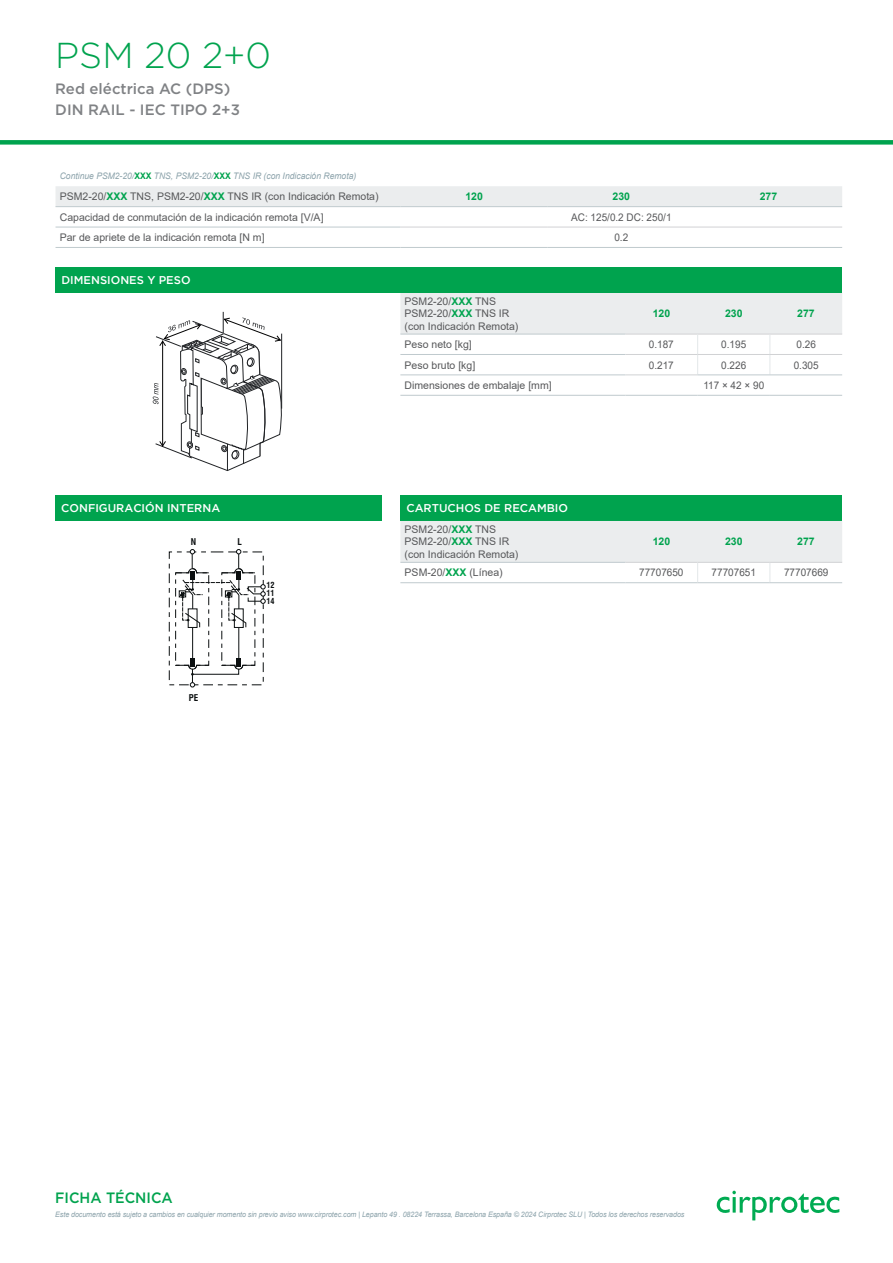
<style>
.page{position:relative;width:893px;height:1263px;background:#fff}
.page>*{position:absolute;margin:0;border:0;box-sizing:border-box;transform-origin:0 0}
.t1{font:300 36px "Gotham";color:#00a34e}
.t2{font:500 15px/21.3px "Gotham";color:#808285}
.t3{font:500 15px "Gotham";color:#00a34e;scale:.95 1}
.t4{font:500 11.25px "Gotham";color:#fff}
.t5{font:10.5px/12.6px "Arial";color:#57585a}
.t6{font:10.5px "Arial";color:#57585a;scale:.95 1}
.t7{font:700 10.5px "Arial";color:#00a34e}
.t8{font:700 condensed 9.15px "Swiss 721 BT";color:#0b0f10}
.t9{font:italic 9px "Arial";color:#8ba2aa;scale:.95 1}
.t10{font:700 condensed 8.1px/7.9px "Swiss 721 BT";color:#0b0f10;text-align:justify}
.t11{font:italic 7.5px "Arial";letter-spacing:-.01em;color:#8ba2aa;scale:.95 1}
.s1{font-weight:700;font-style:normal;color:#00a34e}
.s2{font-weight:700;color:#00a34e}
</style>
<div class="page">
<div style="left:56px;top:186px;width:786px;height:20px;background:#ebedee"></div>
<hr style="left:56px;top:206px;width:345px;height:1px;background:#c0cace">
<hr style="left:401px;top:206px;width:147px;height:1px;background:#c0cace">
<hr style="left:548px;top:206px;width:147px;height:1px;background:#c0cace">
<hr style="left:695px;top:206px;width:147px;height:1px;background:#c0cace">
<hr style="left:56px;top:227px;width:345px;height:1px;background:#c0cace">
<hr style="left:56px;top:247px;width:345px;height:1px;background:#c0cace">
<hr style="left:401px;top:227px;width:147px;height:1px;background:#d1d2d4">
<hr style="left:548px;top:227px;width:147px;height:1px;background:#d1d2d4">
<hr style="left:695px;top:227px;width:147px;height:1px;background:#d1d2d4">
<hr style="left:401px;top:247px;width:147px;height:1px;background:#c0cace">
<hr style="left:548px;top:247px;width:147px;height:1px;background:#c0cace">
<hr style="left:695px;top:247px;width:147px;height:1px;background:#c0cace">
<svg style="left:153px;top:312px;width:129px;height:159px"></svg>
<div style="left:232px;top:451px;width:6px;height:8px;border:1px solid #202225;border-radius:50%"></div>
<hr style="left:400px;top:374px;width:225px;height:1px;background:#c0cace">
<svg style="left:400px;top:293px;width:442px;height:81px"></svg>
<hr style="left:400px;top:395px;width:225px;height:1px;background:#c0cace">
<hr style="left:625px;top:374px;width:73px;height:1px;background:#d1d2d4">
<hr style="left:698px;top:374px;width:72px;height:1px;background:#c0cace">
<hr style="left:770px;top:374px;width:72px;height:1px;background:#c0cace">
<hr style="left:625px;top:395px;width:73px;height:1px;background:#c0cace">
<hr style="left:698px;top:395px;width:72px;height:1px;background:#c0cace">
<hr style="left:770px;top:395px;width:72px;height:1px;background:#c0cace">
<div style="left:55px;top:267px;width:787px;height:26px;background:#00a34e"></div>
<svg style="left:168px;top:549px;width:98px;height:139px"></svg>
<div style="left:55px;top:495px;width:327px;height:26px;background:#00a34e"></div>
<div style="left:400px;top:496px;width:442px;height:25px;background:#00a34e"></div>
<hr style="left:400px;top:582px;width:225px;height:1px;background:#c0cace">
<hr style="left:625px;top:582px;width:73px;height:1px;background:#c0cace">
<hr style="left:698px;top:582px;width:72px;height:1px;background:#c0cace">
<svg style="left:400px;top:521px;width:442px;height:61px"></svg>
<hr style="left:770px;top:582px;width:72px;height:1px;background:#c0cace">
<div style="left:0;top:140px;width:893px;height:5px;background:#00a34e"></div>
<svg style="left:717px;top:1191px;width:122px;height:29px"></svg>
<h1 class="t1" style="left:55px;top:33px;width:217px">PSM 20 2+0</h1>
<h2 class="t2" style="left:55px;top:77px;width:186px">Red eléctrica AC (DPS)<br>DIN RAIL - IEC TIPO 2+3</h2>
<p class="t9" style="left:60px;top:170px;width:314px">Continue PSM2-20/<span class="s1">XXX</span> TNS, PSM2-20/<span class="s1">XXX</span> TNS IR (con Indicación Remota)</p>
<p class="t5" style="left:60px;top:190px;width:320px">PSM2-20/<span class="s2">XXX</span> TNS, PSM2-20/<span class="s2">XXX</span> TNS IR (con Indicación Remota)</p>
<p class="t7" style="left:465px;top:189px;width:19px">120</p>
<p class="t7" style="left:613px;top:189px;width:19px">230</p>
<p class="t7" style="left:760px;top:189px;width:19px">277</p>
<p class="t5" style="left:60px;top:211px;width:265px">Capacidad de conmutación de la indicación remota [V/A]</p>
<p class="t6" style="left:571px;top:210px;width:107px">AC: 125/0.2 DC: 250/1</p>
<p class="t5" style="left:60px;top:231px;width:206px">Par de apriete de la indicación remota [N m]</p>
<p class="t6" style="left:614px;top:230px;width:16px">0.2</p>
<p class="t4" style="left:61px;top:274px;width:131px">DIMENSIONES Y PESO</p>
<p class="t5" style="left:405px;top:295px;width:115px">PSM2-20/<span class="s2">XXX</span> TNS<br>PSM2-20/<span class="s2">XXX</span> TNS IR (con Indicación Remota)</p>
<p class="t7" style="left:653px;top:306px;width:19px">120</p>
<p class="t7" style="left:725px;top:306px;width:19px">230</p>
<p class="t7" style="left:797px;top:306px;width:19px">277</p>
<p class="t5" style="left:405px;top:338px;width:69px">Peso neto [kg]</p>
<p class="t6" style="left:649px;top:337px;width:28px">0.187</p>
<p class="t6" style="left:721px;top:337px;width:28px">0.195</p>
<p class="t6" style="left:796px;top:337px;width:22px">0.26</p>
<p class="t5" style="left:405px;top:358px;width:72px">Peso bruto [kg]</p>
<p class="t6" style="left:649px;top:358px;width:28px">0.217</p>
<p class="t6" style="left:721px;top:358px;width:28px">0.226</p>
<p class="t6" style="left:794px;top:358px;width:28px">0.305</p>
<p class="t5" style="left:405px;top:379px;width:149px">Dimensiones de embalaje [mm]</p>
<p class="t6" style="left:703px;top:378px;width:66px">117 × 42 × 90</p>
<p class="t4" style="left:61px;top:502px;width:160px">CONFIGURACIÓN INTERNA</p>
<p class="t4" style="left:406px;top:502px;width:163px">CARTUCHOS DE RECAMBIO</p>
<p class="t5" style="left:405px;top:523px;width:115px">PSM2-20/<span class="s2">XXX</span> TNS<br>PSM2-20/<span class="s2">XXX</span> TNS IR (con Indicación Remota)</p>
<p class="t8" style="left:191px;top:536px;width:7px">N</p>
<p class="t8" style="left:237px;top:536px;width:6px">L</p>
<p class="t7" style="left:653px;top:534px;width:19px">120</p>
<p class="t7" style="left:725px;top:534px;width:19px">230</p>
<p class="t7" style="left:797px;top:534px;width:19px">277</p>
<p class="t8" style="left:189px;top:692px;width:11px">PE</p>
<p class="t10" style="left:267px;top:581px;width:10px">12<br>11<br>14</p>
<p class="t5" style="left:405px;top:566px;width:100px">PSM-20/<span class="s2">XXX</span> (Línea)</p>
<p class="t6" style="left:639px;top:565px;width:48px">77707650</p>
<p class="t6" style="left:712px;top:565px;width:48px">77707651</p>
<p class="t6" style="left:784px;top:565px;width:48px">77707669</p>
<h2 class="t3" style="left:55px;top:1187px;width:125px">FICHA TÉCNICA</h2>
<p class="t11" style="left:55px;top:1210px;width:664px">Este documento está sujeto a cambios en cualquier momento sin previo aviso www.cirprotec.com | Lepanto 49 . 08224 Terrassa, Barcelona España © 2024 Cirprotec SLU | Todos los derechos reservados</p>
</div>
